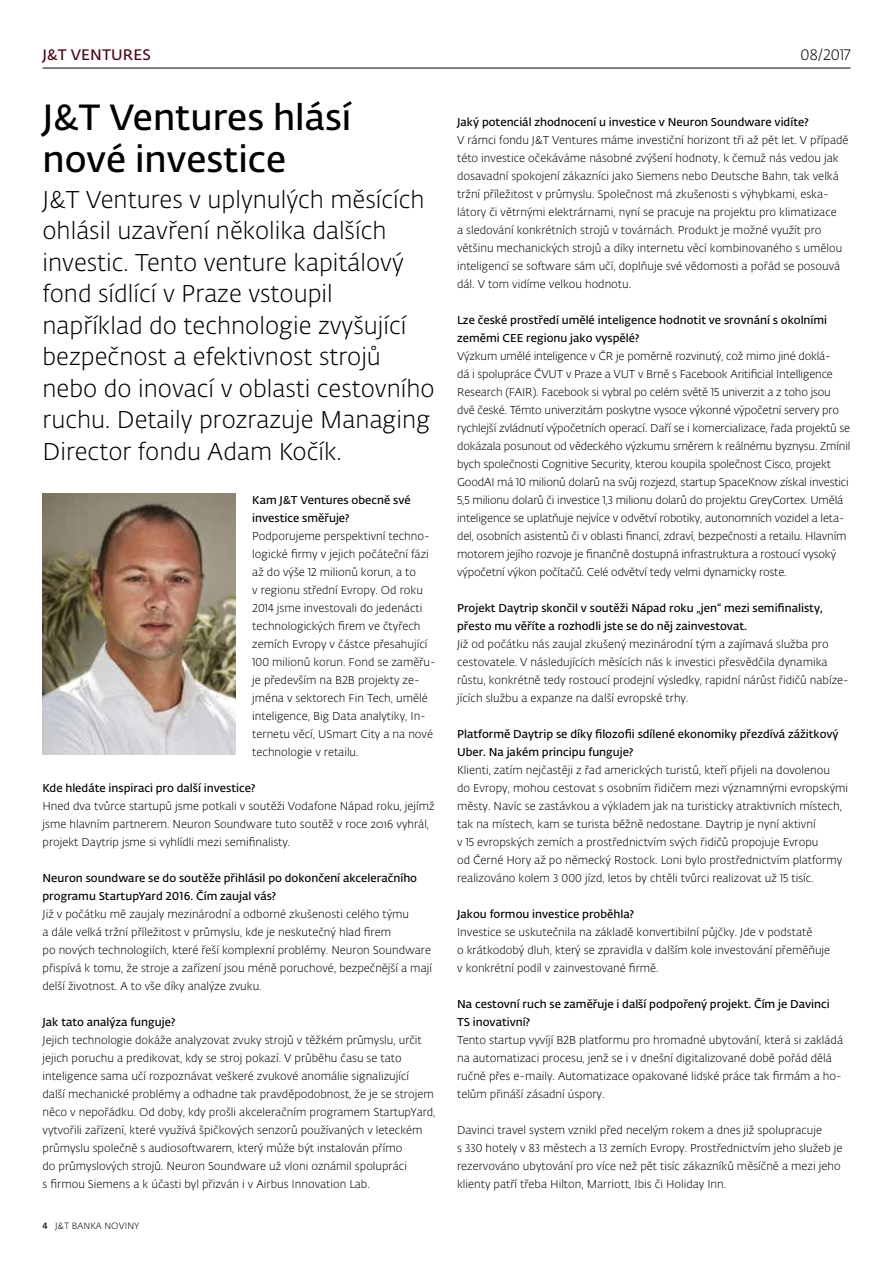
<style>
.page{position:relative;width:893px;height:1263px;background:#fff}
.page>*{position:absolute;margin:0;border:0;box-sizing:border-box;transform-origin:0 0}
.t1{font:600 36px/42px "Fedra Sans Alt Pro";color:#000}
.t2{font:300 24px/31.5px "Fedra Sans Alt Pro";color:#000}
.t3{font:600 15px "Fedra Sans Alt Pro";letter-spacing:.01em;color:#510210}
.t4{font:300 15px "Fedra Sans Alt Pro";letter-spacing:.01em;color:#000}
.t5{font:300 11.25px/18px "Fedra Sans Alt Pro";color:#000}
.t6{font:600 11.25px/18px "Fedra Sans Alt Pro";color:#000}
.t7{font:300 9px "Fedra Sans Alt Pro";letter-spacing:.01em;color:#000}
.s1{font-weight:600}
</style>
<div class="page">
<hr style="left:43px;top:68px;width:807px;height:1px;background:#000">
<img style="left:43px;top:493px;width:192px;height:262px">
<h3 class="t3" style="left:43px;top:43px;width:110px">J&amp;T VENTURES</h3>
<h1 class="t1" style="left:43px;top:95px;width:310px">J&amp;T Ventures hlásí nové investice</h1>
<p class="t2" style="left:43px;top:183px;width:394px">J&amp;T Ventures v uplynulých měsících ohlásil uzavření několika dalších investic. Tento venture kapitálový fond sídlící v Praze vstoupil například do technologie zvyšující bezpečnost a efektivnost strojů nebo do inovací v oblasti cestovního ruchu. Detaily prozrazuje Managing Director fondu Adam Kočík.</p>
<p class="t6" style="left:252px;top:491px;width:160px">Kam J&amp;T Ventures obecně své investice směřuje?</p>
<p class="t5" style="left:252px;top:527px;width:185px">Podporujeme perspektivní techno&shy;logické firmy v jejich počáteční fázi až do výše 12 milionů korun, a to<br>v regionu střední Evropy. Od roku 2014 jsme investovali do jedenácti technologických firem ve čtyřech zemích Evropy v částce přesahující 100 milionů korun. Fond se zaměřu&shy;je především na B2B projekty ze&shy;jména v sektorech Fin Tech, umělé inteligence, Big Data analytiky, In&shy;ternetu věcí, USmart City a na nové technologie v retailu.</p>
<p class="t6" style="left:43px;top:779px;width:214px">Kde hledáte inspiraci pro další investice?</p>
<p class="t5" style="left:43px;top:797px;width:394px">Hned dva tvůrce startupů jsme potkali v soutěži Vodafone Nápad roku, jejímž jsme hlavním partnerem. Neuron Soundware tuto soutěž v roce 2016 vyhrál, projekt Daytrip jsme si vyhlídli mezi semifinalisty.</p>
<p class="t6" style="left:43px;top:869px;width:376px">Neuron soundware se do soutěže přihlásil po dokončení akceleračního programu StartupYard 2016. Čím zaujal vás?</p>
<p class="t5" style="left:43px;top:905px;width:391px">Již v počátku mě zaujaly mezinárodní a odborné zkušenosti celého týmu<br>a dále velká tržní příležitost v průmyslu, kde je neskutečný hlad firem<br>po nových technologiích, které řeší komplexní problémy. Neuron Soundware přispívá k tomu, že stroje a zařízení jsou méně poruchové, bezpečnější a mají delší životnost. A to vše díky analýze zvuku.</p>
<p class="t6" style="left:43px;top:1013px;width:134px">Jak tato analýza funguje?</p>
<p class="t5" style="left:43px;top:1031px;width:395px">Jejich technologie dokáže analyzovat zvuky strojů v těžkém průmyslu, určit jejich poruchu a predikovat, kdy se stroj pokazí. V průběhu času se tato inteligence sama učí rozpoznávat veškeré zvukové anomálie signalizující<br>další mechanické problémy a odhadne tak pravděpodobnost, že je se strojem něco v nepořádku. Od doby, kdy prošli akceleračním programem StartupYard, vytvořili zařízení, které využívá špičkových senzorů používaných v leteckém průmyslu společně s audiosoftwarem, který může být instalován přímo<br>do průmyslových strojů. Neuron Soundware už vloni oznámil spolupráci<br>s firmou Siemens a k účasti byl přizván i v Airbus Innovation Lab.</p>
<p class="t7" style="left:43px;top:1220px;width:98px"><span class="s1">4</span> J&amp;T BANKA NOVINY</p>
<h3 class="t4" style="left:800px;top:44px;width:51px">08/2017</h3>
<p class="t6" style="left:457px;top:113px;width:353px">Jaký potenciál zhodnocení u investice v Neuron Soundware vidíte?</p>
<p class="t5" style="left:457px;top:131px;width:393px">V rámci fondu J&amp;T Ventures máme investiční horizont tři až pět let. V případě této investice očekáváme násobné zvýšení hodnoty, k čemuž nás vedou jak dosavadní spokojení zákazníci jako Siemens nebo Deutsche Bahn, tak velká tržní příležitost v průmyslu. Společnost má zkušenosti s výhybkami, eska&shy;látory či větrnými elektrárnami, nyní se pracuje na projektu pro klimatizace<br>a sledování konkrétních strojů v továrnách. Produkt je možné využít pro většinu mechanických strojů a díky internetu věcí kombinovaného s umělou inteligencí se software sám učí, doplňuje své vědomosti a pořád se posouvá dál. V tom vidíme velkou hodnotu.</p>
<p class="t6" style="left:457px;top:311px;width:372px">Lze české prostředí umělé inteligence hodnotit ve srovnání s okolními zeměmi CEE regionu jako vyspělé?</p>
<p class="t5" style="left:457px;top:347px;width:395px">Výzkum umělé inteligence v ČR je poměrně rozvinutý, což mimo jiné doklá-<br>dá i spolupráce ČVUT v Praze a VUT v Brně s Facebook Aritificial Intelligence Research (FAIR). Facebook si vybral po celém světě 15 univerzit a z toho jsou dvě české. Těmto univerzitám poskytne vysoce výkonné výpočetní servery pro rychlejší zvládnutí výpočetních operací. Daří se i komercializace, řada projektů se dokázala posunout od vědeckého výzkumu směrem k reálnému byznysu. Zmínil bych společnosti Cognitive Security, kterou koupila společnost Cisco, projekt GoodAI má 10 milionů dolarů na svůj rozjezd, startup SpaceKnow získal investici 5,5 milionu dolarů či investice 1,3 milionu dolarů do projektu GreyCortex. Umělá inteligence se uplatňuje nejvíce v odvětví robotiky, autonomních vozidel a leta&shy;del, osobních asistentů či v oblasti financí, zdraví, bezpečnosti a retailu. Hlavním motorem jejího rozvoje je finančně dostupná infrastruktura a rostoucí vysoký výpočetní výkon počítačů. Celé odvětví tedy velmi dynamicky roste.</p>
<p class="t6" style="left:457px;top:599px;width:367px">Projekt Daytrip skončil v soutěži Nápad roku „jen“ mezi semifinalisty, přesto mu věříte a rozhodli jste se do něj zainvestovat.</p>
<p class="t5" style="left:457px;top:635px;width:393px">Již od počátku nás zaujal zkušený mezinárodní tým a zajímavá služba pro cestovatele. V následujících měsících nás k investici přesvědčila dynamika růstu, konkrétně tedy rostoucí prodejní výsledky, rapidní nárůst řidičů nabíze&shy;jících službu a expanze na další evropské trhy.</p>
<p class="t6" style="left:457px;top:725px;width:383px">Platformě Daytrip se díky filozofii sdílené ekonomiky přezdívá zážitkový<br>Uber. Na jakém principu funguje?</p>
<p class="t5" style="left:457px;top:761px;width:393px">Klienti, zatím nejčastěji z řad amerických turistů, kteří přijeli na dovolenou<br>do Evropy, mohou cestovat s osobním řidičem mezi významnými evropskými městy. Navíc se zastávkou a výkladem jak na turisticky atraktivních místech, tak na místech, kam se turista běžně nedostane. Daytrip je nyní aktivní<br>v 15 evropských zemích a prostřednictvím svých řidičů propojuje Evropu<br>od Černé Hory až po německý Rostock. Loni bylo prostřednictvím platformy realizováno kolem 3 000 jízd, letos by chtěli tvůrci realizovat už 15 tisíc.</p>
<p class="t6" style="left:457px;top:905px;width:179px">Jakou formou investice proběhla?</p>
<p class="t5" style="left:457px;top:923px;width:375px">Investice se uskutečnila na základě konvertibilní půjčky. Jde v podstatě<br>o krátkodobý dluh, který se zpravidla v dalším kole investování přeměňuje v konkrétní podíl v zainvestované firmě.</p>
<p class="t6" style="left:457px;top:995px;width:374px">Na cestovní ruch se zaměřuje i další podpořený projekt. Čím je Davinci<br>TS inovativní?</p>
<p class="t5" style="left:457px;top:1031px;width:387px">Tento startup vyvíjí B2B platformu pro hromadné ubytování, která si zakládá na automatizaci procesu, jenž se i v dnešní digitalizované době pořád dělá ručně přes e-maily. Automatizace opakované lidské práce tak firmám a ho&shy;telům přináší zásadní úspory.</p>
<p class="t5" style="left:457px;top:1121px;width:387px">Davinci travel system vznikl před necelým rokem a dnes již spolupracuje<br>s 330 hotely v 83 městech a 13 zemích Evropy. Prostřednictvím jeho služeb je rezervováno ubytování pro více než pět tisíc zákazníků měsíčně a mezi jeho klienty patří třeba Hilton, Marriott, Ibis či Holiday Inn.</p>
</div>
